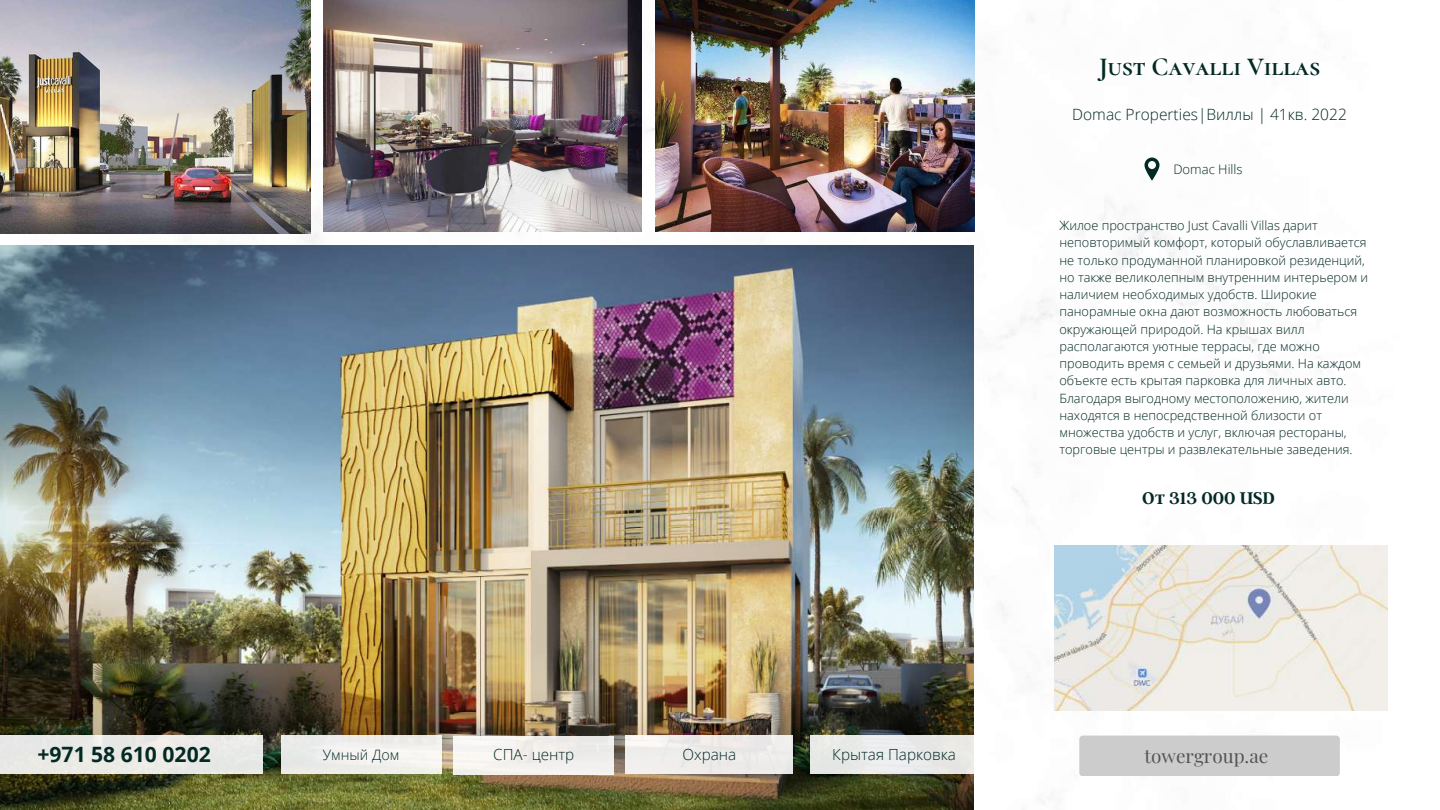
<style>
.page{position:relative;width:1440px;height:810px;background:#fff}
.page>*{position:absolute;margin:0;border:0;box-sizing:border-box;transform-origin:0 0}
.t1{font:700 25.4px "Cormorant SC";color:#022924}
.t2{font:700 21.1px "Open Sans";color:#022924}
.t3{font:18.9px "Playfair Display";color:#545454}
.t4{font:600 18.8px "Argent CF";color:#022924}
.t5{font:300 15.5px "Open Sans";color:#022924}
.t6{font:300 15.3px "Open Sans";color:#022924}
.t7{font:300 14.3px "Open Sans";color:#022924}
.t8{font:300 13.1px "Open Sans";color:#022924}
.t9{font:300 12.8px/17.2px "Open Sans";color:#022924}
</style>
<div class="page">
<div style="left:1079px;top:736px;width:261px;height:40px;background:#ccc;border-radius:4px"></div>
<svg style="left:1145px;top:158px;width:15px;height:23px"></svg>
<img style="left:0;top:246px;width:974px;height:564px">
<div style="left:454px;top:736px;width:160px;height:39px;background:#f3f1ef"></div>
<img style="left:1054px;top:545px;width:333px;height:165px">
<div style="left:0;top:736px;width:262px;height:38px;background:#e9e9e6"></div>
<div style="left:281px;top:736px;width:160px;height:38px;background:#efefec"></div>
<div style="left:626px;top:736px;width:167px;height:38px;background:#eeeceb"></div>
<div style="left:810px;top:736px;width:168px;height:38px;background:#e9eae8"></div>
<img style="left:0;top:0;width:310px;height:234px">
<img style="left:324px;top:0;width:318px;height:231px">
<img style="left:656px;top:0;width:318px;height:231px">
<h1 class="t1" style="left:1099px;top:52px;width:223px">Just Cavalli Villas</h1>
<p class="t5" style="left:1072px;top:103px;width:276px">Domac Properties|Виллы | 41кв. 2022</p>
<p class="t8" style="left:1173px;top:160px;width:71px">Domac Hills</p>
<p class="t9" style="left:1059px;top:216px;width:310px">Жилое пространство Just Cavalli Villas дарит неповторимый комфорт, который обуславливается не только продуманной планировкой резиденций, но также великолепным внутренним интерьером и наличием необходимых удобств. Широкие панорамные окна дают возможность любоваться окружающей природой. На крышах вилл располагаются уютные террасы, где можно проводить время с семьей и друзьями. На каждом объекте есть крытая парковка для личных авто.<br>Благодаря выгодному местоположению, жители находятся в непосредственной близости от множества удобств и услуг, включая рестораны, торговые центры и развлекательные заведения.</p>
<h3 class="t4" style="left:1142px;top:485px;width:134px">От 313 000 USD</h3>
<h2 class="t2" style="left:37px;top:740px;width:175px">+971 58 610 0202</h2>
<p class="t7" style="left:323px;top:744px;width:78px">Умный Дом</p>
<p class="t6" style="left:682px;top:744px;width:55px">Охрана</p>
<p class="t6" style="left:832px;top:744px;width:125px">Крытая Парковка</p>
<h3 class="t3" style="left:1145px;top:743px;width:125px">towergroup.ae</h3>
<p class="t6" style="left:493px;top:744px;width:83px">СПА- центр</p>
</div>
